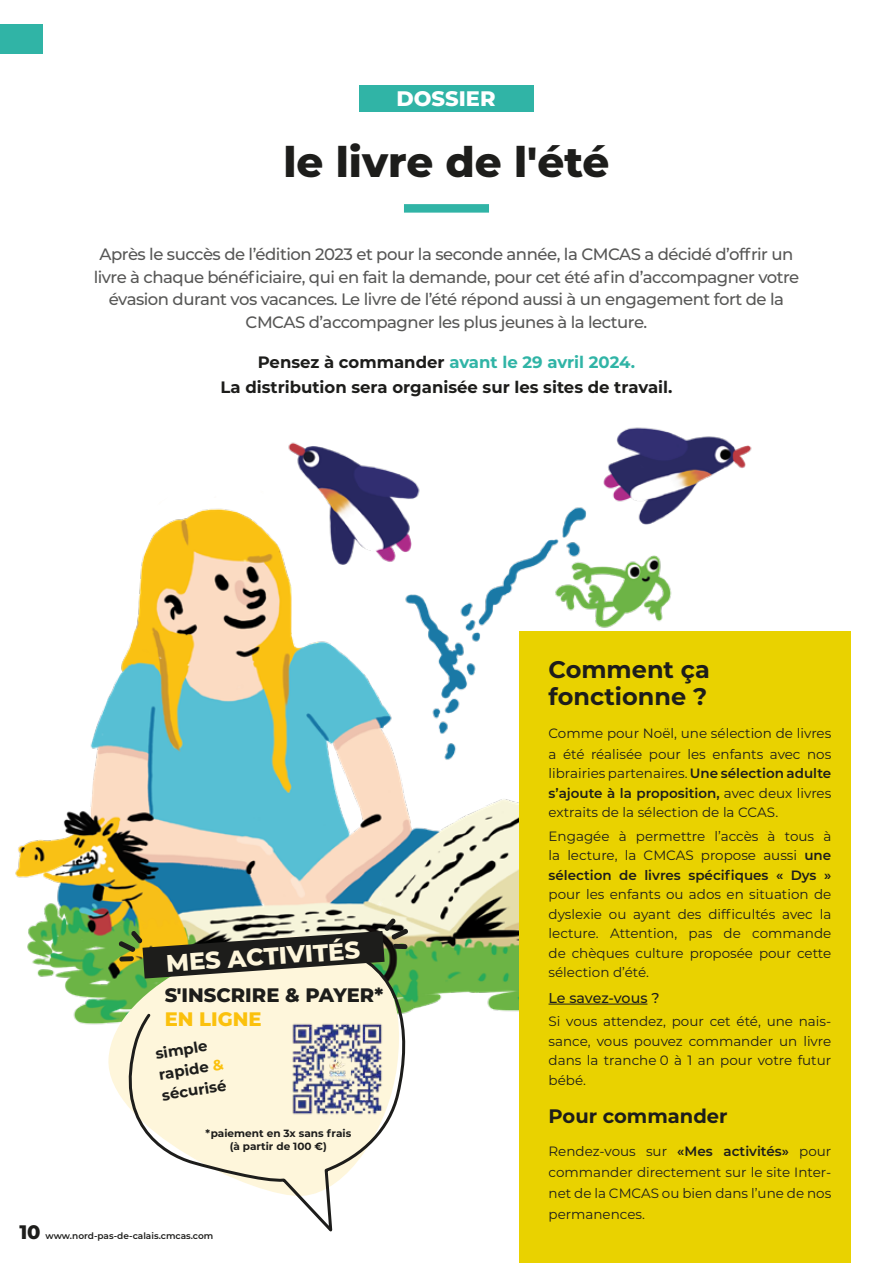
<style>
.page{position:relative;width:893px;height:1263px;background:#fff}
.page>*{position:absolute;margin:0;border:0;box-sizing:border-box;transform-origin:0 0}
.t1{font:800 42px "Montserrat";color:#1d1d1b}
.t2{font:700 24px/27px "Montserrat";color:#1d1d1b}
.t3{font:800 24px "Montserrat";color:#fef6db}
.t4{font:800 21px "Montserrat";color:#fff}
.t5{font:800 19.5px "Montserrat";color:#1d1d1b}
.t6{font:700 19.5px "Montserrat";color:#1d1d1b}
.t7{font:800 19.5px "Montserrat";color:#fbc10d}
.t8{font:500 16.5px/22.5px "Montserrat";letter-spacing:-.03em;color:#575756;text-align:center}
.t9{font:700 16.5px/25.2px "Montserrat";color:#1d1d1b;text-align:center}
.t10{font:700 15px/21px "Montserrat";color:#1d1d1b}
.t11{font:500 14.25px "Montserrat";letter-spacing:-.005em;color:#1d1d1b}
.t12{font:13.5px/19.5px "Montserrat";color:#1d1d1b;text-align:justify}
.t13{font:700 10.5px/13.5px "Montserrat";color:#1d1d1b;text-align:center}
.t14{font:600 9px "Montserrat";color:#1d1d1b}
.s1{color:#30b4a6}
.s2{color:#fbc10d}
.s3{font-weight:800;font-size:19.5px}
.s4{font-weight:600}
</style>
<div class="page">
<img style="left:15px;top:427px;width:836px;height:647px">
<svg style="left:105px;top:925px;width:14px;height:159px"></svg>
<svg style="left:114px;top:941px;width:298px;height:291px"></svg>
<svg style="left:119px;top:918px;width:289px;height:60px;background:#727352"></svg>
<img style="left:282px;top:1014px;width:110px;height:110px">
<div style="left:519px;top:631px;width:331px;height:632px;background:#e9d200"></div>
<hr style="left:549px;top:1004px;width:98px;height:1px;background:#1d1d1b">
<div style="left:0;top:24px;width:43px;height:30px;background:#30b4a6"></div>
<div style="left:359px;top:85px;width:174px;height:26px;background:#30b4a6"></div>
<div style="left:404px;top:204px;width:85px;height:9px;background:#30b4a6"></div>
<h3 class="t4" style="left:397px;top:84px;width:101px">DOSSIER</h3>
<h1 class="t1" style="left:283px;top:131px;width:327px">le livre de l'été</h1>
<p class="t8" style="left:94px;top:242px;width:707px">Après le succès de l’édition 2023 et pour la seconde année, la CMCAS a décidé d’offrir un livre à chaque bénéficiaire, qui en fait la demande, pour cet été afin d’accompagner votre évasion durant vos vacances. Le livre de l’été répond aussi à un engagement fort de la CMCAS d’accompagner les plus jeunes à la lecture.</p>
<p class="t9" style="left:220px;top:349px;width:453px">Pensez à commander <span class="s1">avant le 29 avril 2024.<br></span>La distribution sera organisée sur les sites de travail.</p>
<h2 class="t3" style="left:165px;top:946px;width:196px;rotate:-4deg">MES ACTIVITÉS</h2>
<h3 class="t5" style="left:165px;top:981px;width:220px">S'INSCRIRE &amp; PAYER*</h3>
<h3 class="t7" style="left:165px;top:1005px;width:98px">EN LIGNE</h3>
<p class="t10" style="left:154px;top:1043px;width:67px;rotate:-9deg">simple rapide <span class="s2">&amp; </span>sécurisé</p>
<p class="t13" style="left:205px;top:1125px;width:147px">*paiement en 3x sans frais (à partir de 100 €)</p>
<p class="t14" style="left:19px;top:1230px;width:196px"><span class="s3">10</span> www.nord-pas-de-calais.cmcas.com</p>
<h2 class="t2" style="left:549px;top:655px;width:163px">Comment ça fonctionne ?</h2>
<p class="t12" style="left:549px;top:722px;width:284px;line-height:21px">Comme pour Noël, une sélection de livres a été réalisée pour les enfants avec nos</p>
<p class="t12" style="left:549px;top:763px;width:284px">librairies partenaires. <span class="s4">Une sélection adulte s’ajoute à la proposition,</span> avec deux livres extraits de la sélection de la CCAS.</p>
<p class="t12" style="left:549px;top:826px;width:284px">Engagée à permettre l’accès à tous à la lecture, la CMCAS propose aussi <span class="s4">une sélection de livres spécifiques « Dys »</span></p>
<p class="t12" style="left:549px;top:884px;width:284px">pour les enfants ou ados en situation de dyslexie ou ayant des difficultés avec la lecture. Attention, pas de commande de chèques culture proposée pour cette sélection d’été.</p>
<p class="t11" style="left:549px;top:988px;width:112px">Le savez-vous ?</p>
<p class="t12" style="left:549px;top:1011px;width:284px">Si vous attendez, pour cet été, une nais&shy;sance, vous pouvez commander un livre dans la tranche 0 à 1 an pour votre futur bébé.</p>
<h3 class="t6" style="left:549px;top:1102px;width:181px">Pour commander</h3>
<p class="t12" style="left:549px;top:1140px;width:284px;line-height:21px">Rendez-vous sur <span class="s4">«Mes activités»</span> pour commander directement sur le site Inter&shy;net de la CMCAS ou bien dans l’une de nos permanences.</p>
</div>
